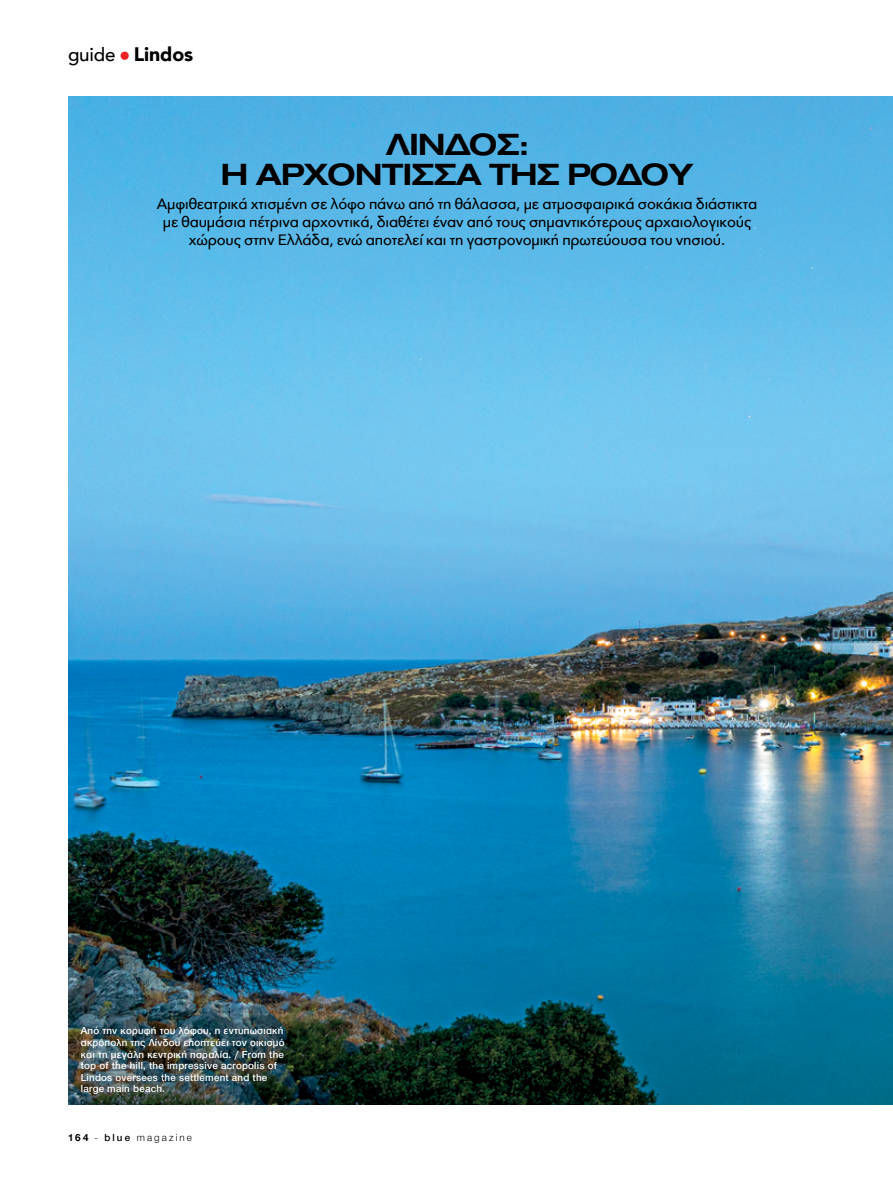
<style>
.page{position:relative;width:893px;height:1191px;background:#fff}
.page>*{position:absolute;margin:0;border:0;box-sizing:border-box;transform-origin:0 0}
.t1{font:500 expanded 30px/30px "Akzidenz Grotesk BE Greek";letter-spacing:-.04em;color:#000;text-align:center}
.t2{font:900 19.5px "Avenir Gre";letter-spacing:-.005em;color:#000}
.t3{font:500 15px/18px "Avenir Gre";letter-spacing:-.01em;color:#000;text-align:center}
.t4{font:500 10.5px/11.6px "Helvetica Neue Greek";letter-spacing:.02em;color:#fff}
.t5{font:300 10.5px "Helvetica Neue Greek";letter-spacing:.2em;color:#000}
.s1{font-weight:500;font-size:18.75px}
.s2{font-family:"Times New Roman";font-weight:400;font-size:18.75px;color:#ed1d24}
.s3{font-weight:700}
.s4{font-family:"PF Regal Display Pro";font-weight:700}
.s5{font-weight:500}
</style>
<div class="page">
<img style="left:68px;top:97px;width:825px;height:1008px">
<h2 class="t2" style="left:68px;top:42px;width:127px"><span class="s1">guide</span> <span class="s2">●</span> Lindos</h2>
<h1 class="t1" style="left:220px;top:130px;width:475px">ΛΊΝΔΟΣ:<br>Η ΑΡΧΌΝΤΙ ΣΣΑ ΤΗΣ ΡΌΔΟΥ</h1>
<p class="t3" style="left:157px;top:195px;width:602px">Αμφιθεατρικά χτισμένη σε λόφο πάνω από τη θάλασσα, με ατμοσφαιρικά σοκάκια διάστικτα με θαυμάσια πέτρινα αρχοντικά, διαθέτει έναν από τους σημαντικότερους αρχαιολογικούς χώρους στην Ελλάδα, ενώ αποτελεί και τη γαστρονομική πρωτεύουσα του νησιού.</p>
<p class="t4" style="left:81px;top:1025px;width:205px">Από την κορυφή του λόφου, η εντυπωσιακή ακρόπολη της Λίνδου εποπτεύει τον οικισμό και τη μεγάλη κεντρική παραλία. / From the top of the hill, the impressive acropolis of Lindos oversees the settlement and the large main beach.</p>
<p class="t5" style="left:68px;top:1131px;width:126px"><span class="s3">164</span> <span class="s4">-</span> <span class="s5">blue</span> magazine</p>
</div>
